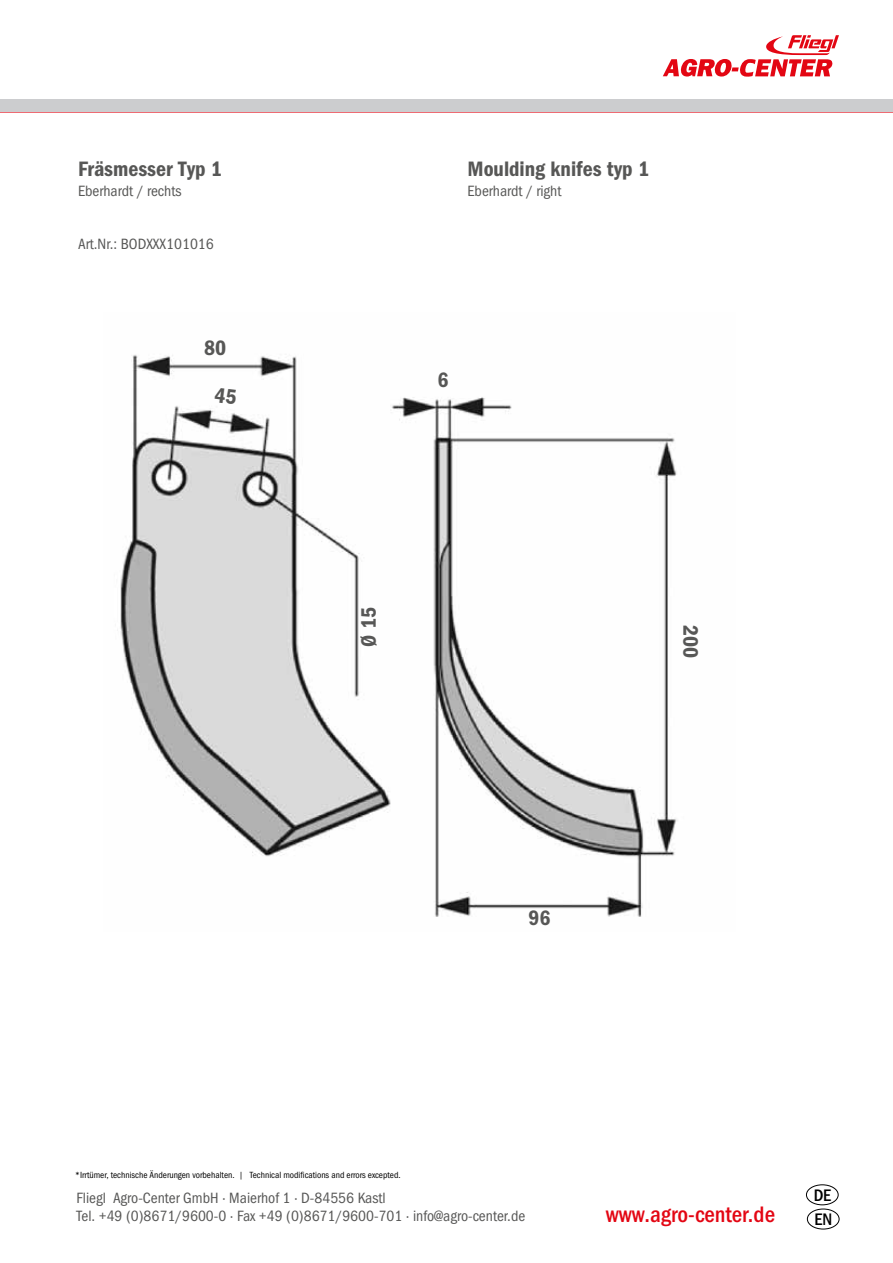
<style>
.page{position:relative;width:893px;height:1263px;background:#fff}
.page>*{position:absolute;margin:0;border:0;box-sizing:border-box;transform-origin:0 0}
.t1{font:22.5px "Franklin Gothic Medi Cond ITC";color:#e30613}
.t2{font:21px "Franklin Gothic Demi Cond ITC";color:#575756}
.t3{font:16.8px "Franklin Gothic Medi Cond ITC";color:#000}
.t4{font:15px/18px "Franklin Gothic Book Cond ITC";color:#575756}
.t5{font:9px "Franklin Gothic Book Cond ITC";color:#000}
</style>
<div class="page">
<div style="left:806px;top:1184px;width:33px;height:21px;border:1px solid #000;border-radius:50%"></div>
<hr style="left:0;top:111px;width:893px;height:2px;background:#e30613">
<div style="left:0;top:99px;width:893px;height:12px;background:#cccdcf"></div>
<svg style="left:663px;top:35px;width:176px;height:42px"></svg>
<div style="left:807px;top:1208px;width:33px;height:21px;border:1px solid #000;border-radius:50%"></div>
<img style="left:117px;top:354px;width:561px;height:563px">
<svg style="left:214px;top:387px;width:23px;height:18px"></svg>
<h2 class="t2" style="left:78px;top:157px;width:145px">Fräsmesser Typ 1</h2>
<p class="t4" style="left:78px;top:182px;width:105px">Eberhardt / rechts</p>
<p class="t4" style="left:78px;top:235px;width:137px">Art.Nr.: BODXXX101016</p>
<h2 class="t2" style="left:204px;top:335px;width:24px">80</h2>
<h2 class="t2" style="left:467px;top:157px;width:183px">Moulding knifes typ 1</h2>
<p class="t4" style="left:467px;top:182px;width:95px">Eberhardt / right</p>
<h2 class="t2" style="left:437px;top:368px;width:13px">6</h2>
<h2 class="t2" style="left:356px;top:647px;width:41px;rotate:-90deg">Ø 15</h2>
<h2 class="t2" style="left:703px;top:625px;width:35px;rotate:90deg">200</h2>
<p class="t5" style="left:75px;top:1169px;width:327px">*Irrtümer, technische Änderungen vorbehalten. | Technical modifications and errors excepted.</p>
<h2 class="t2" style="left:528px;top:905px;width:24px">96</h2>
<p class="t4" style="left:77px;top:1189px;width:450px">Fliegl Agro-Center GmbH · Maierhof 1 · D-84556 Kastl<br>Tel. +49 (0)8671/9600-0 · Fax +49 (0)8671/9600-701 · info@agro-center.de</p>
<p class="t3" style="left:814px;top:1185px;width:19px">DE</p>
<h1 class="t1" style="left:606px;top:1201px;width:171px">www.agro-center.de</h1>
<p class="t3" style="left:815px;top:1209px;width:19px">EN</p>
</div>
